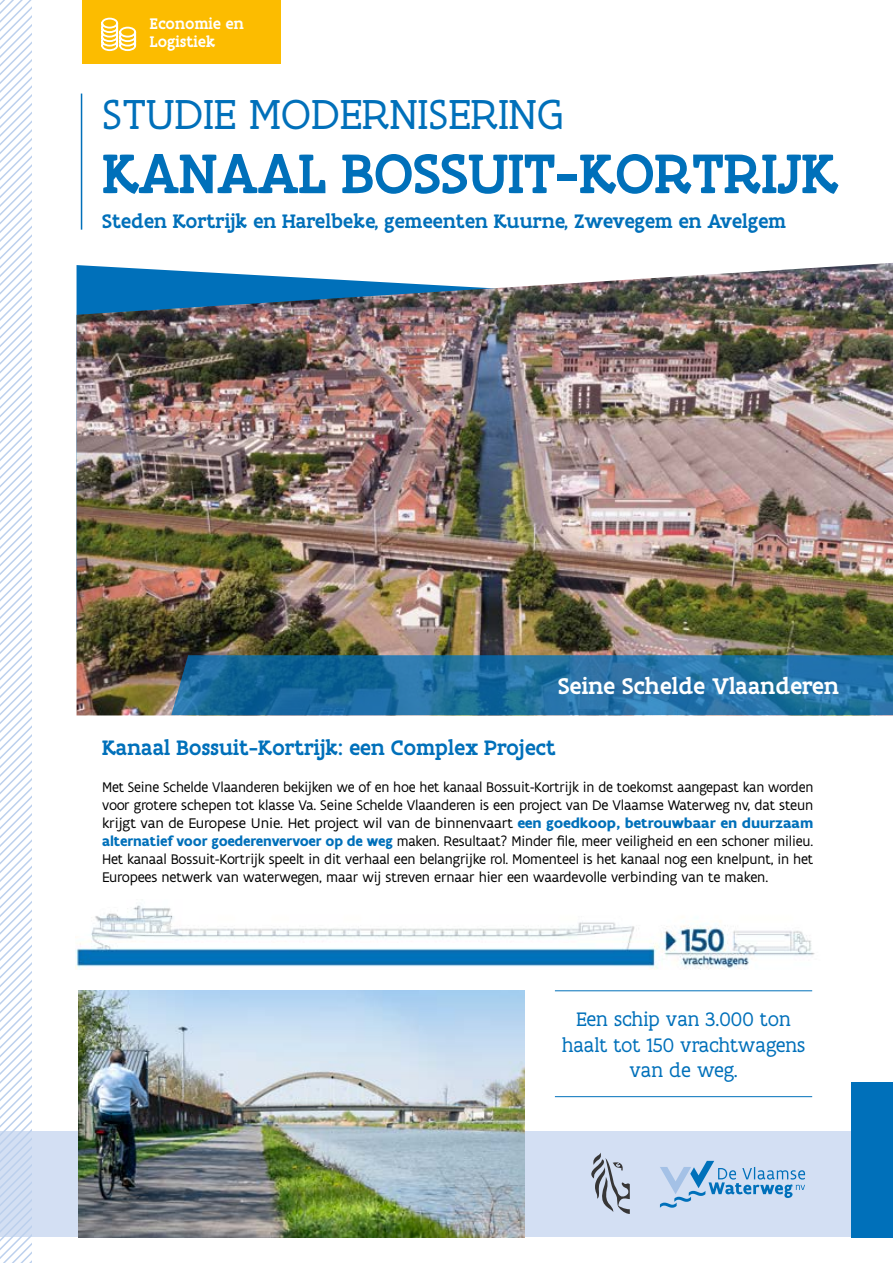
<style>
.page{position:relative;width:893px;height:1263px;background:#fff}
.page>*{position:absolute;margin:0;border:0;box-sizing:border-box;transform-origin:0 0}
.t1{font:500 60px "Flanders Art Serif";letter-spacing:-.005em;color:#0070ba}
.t2{font:45px "Flanders Art Serif";letter-spacing:.005em;color:#0070ba}
.t3{font:500 24.3px "Flanders Art Serif";color:#fff}
.t4{font:500 22.5px "Flanders Art Serif";color:#0070ba}
.t5{font:500 21px "Flanders Art Serif";color:#0070ba}
.t6{font:21px/25.2px "Flanders Art Serif";color:#0070ba;text-align:center}
.t7{font:500 16.5px/18px "Flanders Art Serif";color:#fff}
.t8{font:15px/18px "Flanders Art Sans";letter-spacing:-.01em;color:#000;text-align:justify}
.s1{font-weight:700;color:#0070ba}
</style>
<div class="page">
<hr style="left:81px;top:94px;width:1px;height:136px;background:#0070ba">
<div style="left:0;top:1131px;width:893px;height:106px;background:#d3dff3"></div>
<div style="left:852px;top:1082px;width:41px;height:156px;background:#0070ba"></div>
<svg style="left:0;top:0;width:31px;height:1263px"></svg>
<div style="left:82px;top:0;width:199px;height:64px;background:#fcbc00"></div>
<svg style="left:101px;top:17px;width:36px;height:35px"></svg>
<img style="left:78px;top:990px;width:447px;height:247px">
<img style="left:77px;top:263px;width:816px;height:452px">
<svg style="left:171px;top:655px;width:722px;height:60px;background:#216fa1"></svg>
<hr style="left:555px;top:990px;width:257px;height:1px;background:#0070ba">
<hr style="left:555px;top:1096px;width:257px;height:1px;background:#0070ba">
<svg style="left:591px;top:1153px;width:39px;height:61px"></svg>
<svg style="left:660px;top:1161px;width:145px;height:47px"></svg>
<img style="left:75px;top:905px;width:740px;height:64px">
<p class="t7" style="left:150px;top:15px;width:95px">Economie en<br>Logistiek</p>
<h2 class="t2" style="left:102px;top:88px;width:464px">STUDIE MODERNISERING</h2>
<h1 class="t1" style="left:102px;top:135px;width:737px">KANAAL BOSSUIT-KORTRIJK</h1>
<h3 class="t5" style="left:102px;top:208px;width:685px">Steden Kortrijk en Harelbeke, gemeenten Kuurne, Zwevegem en Avelgem</h3>
<h3 class="t3" style="left:558px;top:671px;width:282px">Seine Schelde Vlaanderen</h3>
<h3 class="t4" style="left:102px;top:733px;width:455px">Kanaal Bossuit-Kortrijk: een Complex Project</h3>
<p class="t8" style="left:102px;top:778px;width:713px">Met Seine Schelde Vlaanderen bekijken we of en hoe het kanaal Bossuit-Kortrijk in de toekomst aangepast kan worden voor grotere schepen tot klasse Va. Seine Schelde Vlaanderen is een project van De Vlaamse Waterweg nv, dat steun krijgt van de Europese Unie. Het project wil van de binnenvaart <span class="s1">een goedkoop, betrouwbaar en duurzaam alternatief voor goederenvervoer op de weg</span> maken. Resultaat? Minder file, meer veiligheid en een schoner milieu.<br>Het kanaal Bossuit-Kortrijk speelt in dit verhaal een belangrijke rol. Momenteel is het kanaal nog een knelpunt, in het Europees netwerk van waterwegen, maar wij streven ernaar hier een waardevolle verbinding van te maken.</p>
<h3 class="t6" style="left:562px;top:1007px;width:245px">Een schip van 3.000 ton haalt tot 150 vrachtwagens van de weg.</h3>
</div>
